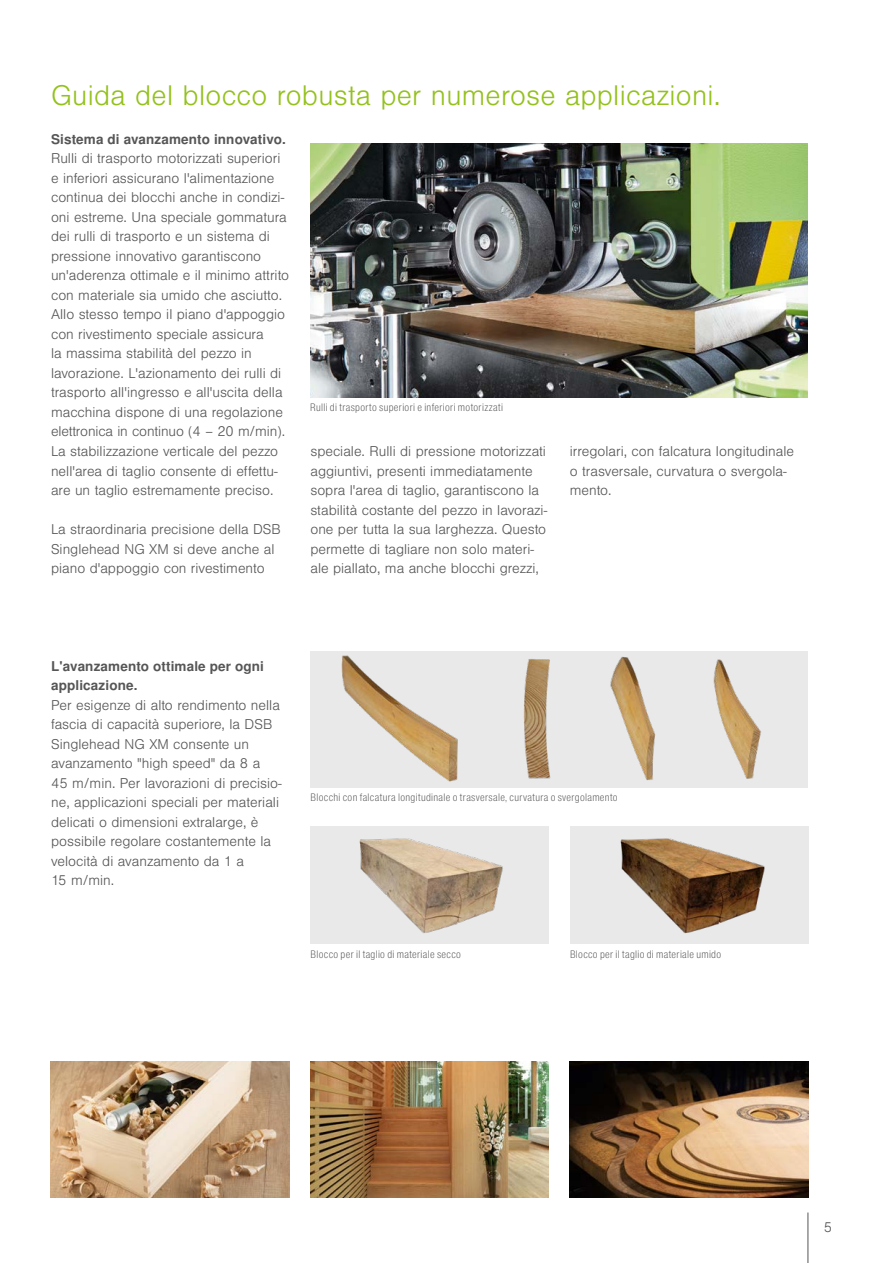
<style>
.page{position:relative;width:893px;height:1263px;background:#fff}
.page>*{position:absolute;margin:0;border:0;box-sizing:border-box;transform-origin:0 0}
.t1{font:300 27px "Nimbus San LOT";letter-spacing:.01em;color:#94c11c}
.t2{font:300 13.5px/19.5px "Nimbus San LOT";color:#565656}
.t3{font:700 13.5px/19.5px "Nimbus San LOT";letter-spacing:.01em;color:#565656}
.t4{font:10.5px "Nimbus San LOT Lig Con";letter-spacing:.03em;color:#565656}
</style>
<div class="page">
<hr style="left:808px;top:1212px;width:1px;height:51px;background:#565656">
<img style="left:310px;top:1061px;width:239px;height:136px">
<img style="left:51px;top:1061px;width:238px;height:136px">
<img style="left:570px;top:1061px;width:238px;height:136px">
<img style="left:310px;top:144px;width:498px;height:253px">
<div style="left:311px;top:827px;width:238px;height:117px;background:#e9e9e9"></div>
<img style="left:359px;top:838px;width:144px;height:95px">
<div style="left:311px;top:651px;width:497px;height:137px;background:#e9e9e9"></div>
<img style="left:341px;top:655px;width:117px;height:127px">
<img style="left:610px;top:656px;width:46px;height:125px">
<img style="left:523px;top:659px;width:28px;height:120px">
<div style="left:570px;top:827px;width:238px;height:117px;background:#e9e9e9"></div>
<img style="left:620px;top:838px;width:145px;height:96px">
<img style="left:713px;top:659px;width:48px;height:120px">
<h1 class="t1" style="left:51px;top:79px;width:671px">Guida del blocco robusta per numerose applicazioni.</h1>
<p class="t3" style="left:51px;top:130px;width:236px">Sistema di avanzamento innovativo.</p>
<p class="t2" style="left:51px;top:149px;width:240px">Rulli di trasporto motorizzati superiori e inferiori assicurano l'alimentazione continua dei blocchi anche in condizi&shy;oni estreme. Una speciale gommatura dei rulli di trasporto e un sistema di pressione innovativo garantiscono un'aderenza ottimale e il minimo attrito con materiale sia umido che asciutto.<br>Allo stesso tempo il piano d'appoggio con rivestimento speciale assicura<br>la massima stabilità del pezzo in lavorazione. L'azionamento dei rulli di trasporto all'ingresso e all'uscita della macchina dispone di una regolazione elettronica in continuo (4 – 20 m/min).<br>La stabilizzazione verticale del pezzo nell'area di taglio consente di effettu&shy;are un taglio estremamente preciso.</p>
<p class="t2" style="left:51px;top:520px;width:231px">La straordinaria precisione della DSB<br>Singlehead NG XM si deve anche al piano d'appoggio con rivestimento</p>
<p class="t4" style="left:310px;top:401px;width:194px">Rulli di trasporto superiori e inferiori motorizzati</p>
<p class="t2" style="left:310px;top:442px;width:238px">speciale. Rulli di pressione motorizzati aggiuntivi, presenti immediatamente sopra l'area di taglio, garantiscono la stabilità costante del pezzo in lavorazi&shy;one per tutta la sua larghezza. Questo permette di tagliare non solo materi&shy;ale piallato, ma anche blocchi grezzi,</p>
<p class="t2" style="left:570px;top:442px;width:226px">irregolari, con falcatura longitudinale o trasversale, curvatura o svergola&shy;mento.</p>
<p class="t3" style="left:51px;top:657px;width:214px">L'avanzamento ottimale per ogni applicazione.</p>
<p class="t2" style="left:51px;top:695px;width:232px">Per esigenze di alto rendimento nella fascia di capacità superiore, la DSB<br>Singlehead NG XM consente un avanzamento "high speed" da 8 a<br>45 m/min. Per lavorazioni di precisio&shy;ne, applicazioni speciali per materiali delicati o dimensioni extralarge, è possibile regolare costantemente la velocità di avanzamento da 1 a<br>15 m/min.</p>
<p class="t4" style="left:311px;top:791px;width:309px">Blocchi con falcatura longitudinale o trasversale, curvatura o svergolamento</p>
<p class="t4" style="left:311px;top:948px;width:152px">Blocco per il taglio di materiale secco</p>
<p class="t4" style="left:570px;top:948px;width:153px">Blocco per il taglio di materiale umido</p>
<p class="t2" style="left:824px;top:1218px;width:10px">5</p>
</div>
